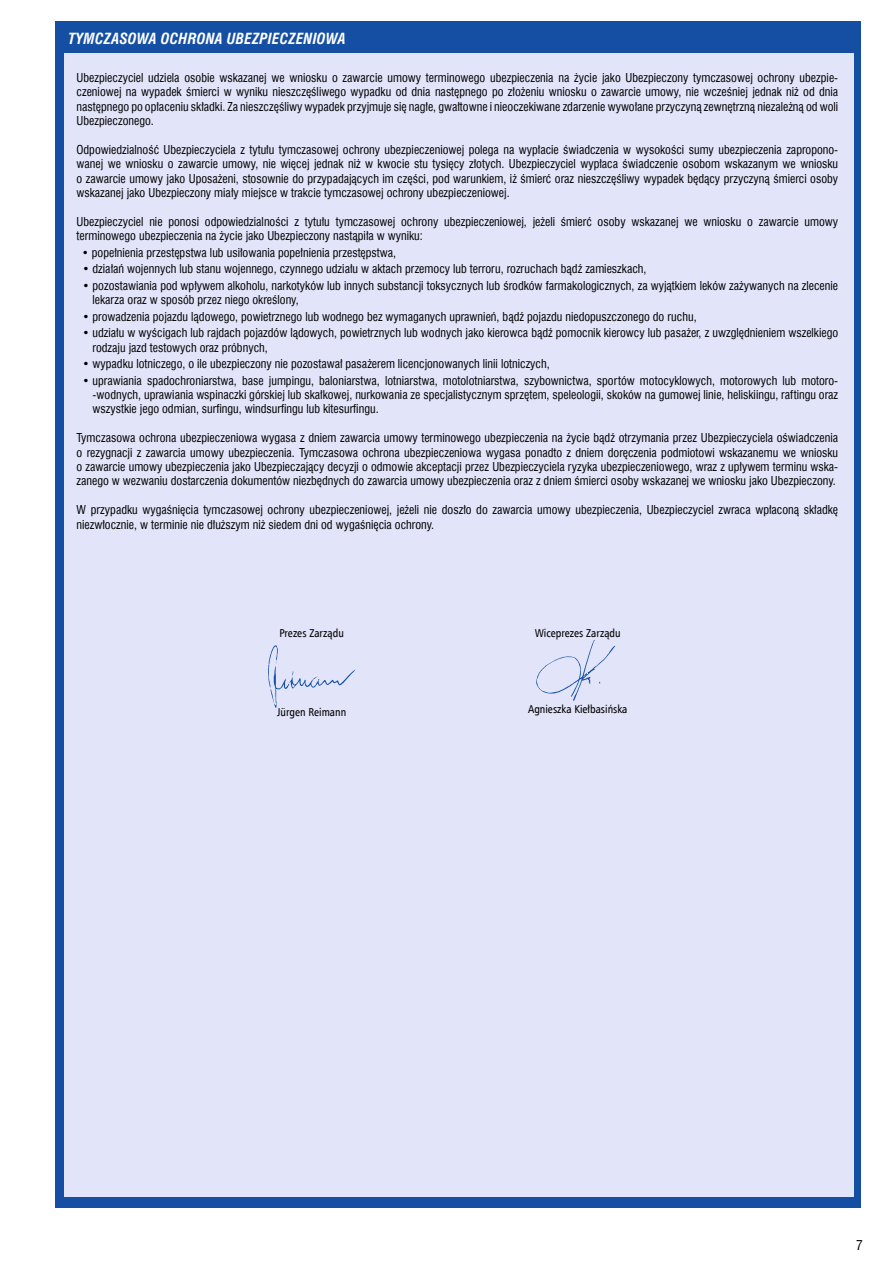
<style>
.page{position:relative;width:893px;height:1263px;background:#fff}
.page>*{position:absolute;margin:0;border:0;box-sizing:border-box;transform-origin:0 0}
.t1{font:italic 700 15px "Swis 721 Cn EU";letter-spacing:.01em;color:#fff}
.t2{font:13.5px "Swis 721 Cn EU";color:#000}
.t3{font:12px/14.4px "Swis 721 Cn EU";color:#000;text-align:justify}
.t4{font:11.4px "Humnst 777 Cn EU";color:#000}
</style>
<div class="page">
<div style="left:55px;top:21px;width:805px;height:1187px;background:#154fa4"></div>
<div style="left:65px;top:53px;width:789px;height:1143px;background:#e2e4f9"></div>
<svg style="left:268px;top:645px;width:87px;height:63px"></svg>
<svg style="left:536px;top:640px;width:79px;height:61px"></svg>
<p class="t1" style="left:68px;top:29px;width:279px">TYMCZASOWA OCHRONA UBEZPIECZENIOWA</p>
<p class="t3" style="left:77px;top:70px;width:763px">Ubezpieczyciel udziela osobie wskazanej we wniosku o zawarcie umowy terminowego ubezpieczenia na życie jako Ubezpieczony tymczasowej ochrony ubezpie&shy;czeniowej na wypadek śmierci w wyniku nieszczęśliwego wypadku od dnia następnego po złożeniu wniosku o zawarcie umowy, nie wcześniej jednak niż od dnia następnego po opłaceniu składki. Za nieszczęśliwy wypadek przyjmuje się nagłe, gwałtowne i nieoczekiwane zdarzenie wywołane przyczyną zewnętrzną niezależną od woli Ubezpieczonego.</p>
<p class="t3" style="left:77px;top:142px;width:763px">Odpowiedzialność Ubezpieczyciela z tytułu tymczasowej ochrony ubezpieczeniowej polega na wypłacie świadczenia w wysokości sumy ubezpieczenia zapropono&shy;wanej we wniosku o zawarcie umowy, nie więcej jednak niż w kwocie stu tysięcy złotych. Ubezpieczyciel wypłaca świadczenie osobom wskazanym we wniosku o zawarcie umowy jako Uposażeni, stosownie do przypadających im części, pod warunkiem, iż śmierć oraz nieszczęśliwy wypadek będący przyczyną śmierci osoby wskazanej jako Ubezpieczony miały miejsce w trakcie tymczasowej ochrony ubezpieczeniowej.</p>
<p class="t3" style="left:77px;top:214px;width:763px">Ubezpieczyciel nie ponosi odpowiedzialności z tytułu tymczasowej ochrony ubezpieczeniowej, jeżeli śmierć osoby wskazanej we wniosku o zawarcie umowy terminowego ubezpieczenia na życie jako Ubezpieczony nastąpiła w wyniku:</p>
<p class="t3" style="left:82px;top:245px;width:316px">• popełnienia przestępstwa lub usiłowania popełnienia przestępstwa,</p>
<p class="t3" style="left:83px;top:262px;width:565px">• działań wojennych lub stanu wojennego, czynnego udziału w aktach przemocy lub terroru, rozruchach bądź zamieszkach,</p>
<p class="t3" style="left:93px;top:278px;width:747px;text-indent:-10px">• pozostawiania pod wpływem alkoholu, narkotyków lub innych substancji toksycznych lub środków farmakologicznych, za wyjątkiem leków zażywanych na zlecenie lekarza oraz w sposób przez niego określony,</p>
<p class="t3" style="left:83px;top:309px;width:616px">• prowadzenia pojazdu lądowego, powietrznego lub wodnego bez wymaganych uprawnień, bądź pojazdu niedopuszczonego do ruchu,</p>
<p class="t3" style="left:93px;top:325px;width:747px;text-indent:-10px">• udziału w wyścigach lub rajdach pojazdów lądowych, powietrznych lub wodnych jako kierowca bądź pomocnik kierowcy lub pasażer, z uwzględnieniem wszelkiego rodzaju jazd testowych oraz próbnych,</p>
<p class="t3" style="left:83px;top:356px;width:469px">• wypadku lotniczego, o ile ubezpieczony nie pozostawał pasażerem licencjonowanych linii lotniczych,</p>
<p class="t3" style="left:93px;top:373px;width:747px;text-indent:-10px">• uprawiania spadochroniarstwa, base jumpingu, baloniarstwa, lotniarstwa, motolotniarstwa, szybownictwa, sportów motocyklowych, motorowych lub motoro--wodnych, uprawiania wspinaczki górskiej lub skałkowej, nurkowania ze specjalistycznym sprzętem, speleologii, skoków na gumowej linie, heliskiingu, raftingu oraz wszystkie jego odmian, surfingu, windsurfingu lub kitesurfingu.</p>
<p class="t3" style="left:77px;top:430px;width:763px">Tymczasowa ochrona ubezpieczeniowa wygasa z dniem zawarcia umowy terminowego ubezpieczenia na życie bądź otrzymania przez Ubezpieczyciela oświadczenia o rezygnacji z zawarcia umowy ubezpieczenia. Tymczasowa ochrona ubezpieczeniowa wygasa ponadto z dniem doręczenia podmiotowi wskazanemu we wniosku o zawarcie umowy ubezpieczenia jako Ubezpieczający decyzji o odmowie akceptacji przez Ubezpieczyciela ryzyka ubezpieczeniowego, wraz z upływem terminu wska&shy;zanego w wezwaniu dostarczenia dokumentów niezbędnych do zawarcia umowy ubezpieczenia oraz z dniem śmierci osoby wskazanej we wniosku jako Ubezpieczony.</p>
<p class="t3" style="left:77px;top:502px;width:763px">W przypadku wygaśnięcia tymczasowej ochrony ubezpieczeniowej, jeżeli nie doszło do zawarcia umowy ubezpieczenia, Ubezpieczyciel zwraca wpłaconą składkę niezwłocznie, w terminie nie dłuższym niż siedem dni od wygaśnięcia ochrony.</p>
<p class="t4" style="left:279px;top:626px;width:66px">Prezes Zarządu</p>
<p class="t4" style="left:277px;top:705px;width:71px">Jürgen Reimann</p>
<p class="t4" style="left:535px;top:626px;width:87px">Wiceprezes Zarządu</p>
<p class="t4" style="left:528px;top:702px;width:101px">Agnieszka Kiełbasińska</p>
<p class="t2" style="left:856px;top:1236px;width:8px">7</p>
</div>
